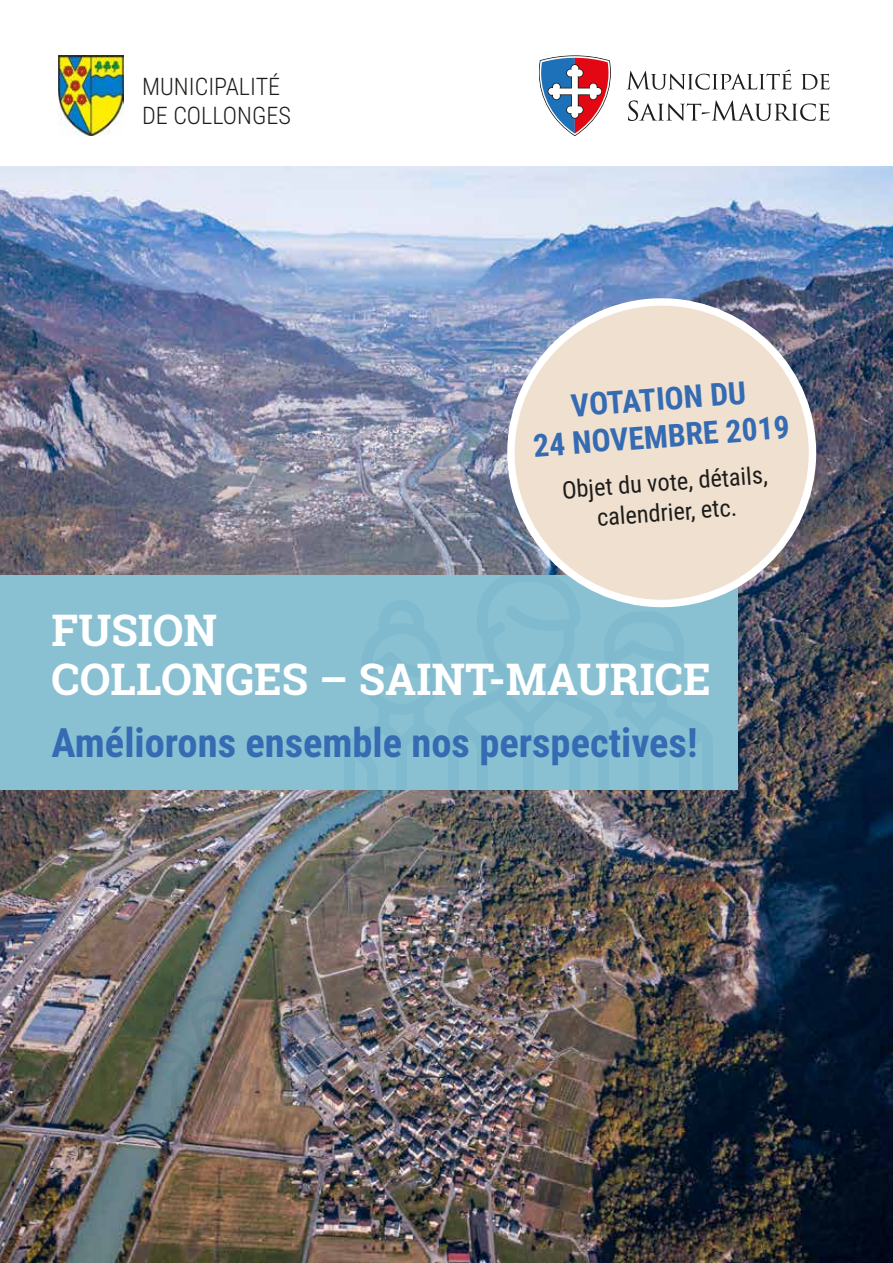
<style>
.page{position:relative;width:893px;height:1263px;background:#fff}
.page>*{position:absolute;margin:0;border:0;box-sizing:border-box;transform-origin:0 0}
.t1{font:700 43.5px/49.5px "Roboto Slab";color:#fff}
.t2{font:700 40.5px "Roboto Condensed";color:#346bb3}
.t3{font:700 31.65px/37.3px "Roboto Condensed";color:#346bb3;text-align:center}
.t4{font:24.3px/30px "Roboto Condensed";color:#1d1d1b;text-align:center}
.t5{font:300 24.15px/29px "Roboto Condensed";color:#1d1d1b}
</style>
<div class="page">
<img style="left:0;top:167px;width:893px;height:1096px">
<div style="left:0;top:575px;width:737px;height:215px;background:#89c1d3"></div>
<svg style="left:628px;top:100px;width:201px;height:21px"></svg>
<svg style="left:627px;top:69px;width:164px;height:21px"></svg>
<svg style="left:801px;top:74px;width:28px;height:16px"></svg>
<svg style="left:539px;top:56px;width:71px;height:80px"></svg>
<img style="left:58px;top:56px;width:66px;height:80px">
<svg style="left:505px;top:296px;width:313px;height:315px;background:#d1cbc5"></svg>
<img style="left:40px;top:972px;width:215px;height:138px">
<img style="left:502px;top:972px;width:216px;height:138px">
<img style="left:268px;top:972px;width:216px;height:138px">
<svg style="left:731px;top:972px;width:162px;height:138px;background:#0d1c30"></svg>
<p class="t5" style="left:142px;top:71px;width:150px">MUNICIPALITÉ<br>DE COLLONGES</p>
<h3 class="t3" style="left:529px;top:388px;width:258px;rotate:-4deg">VOTATION DU<br>24 NOVEMBRE 2019</h3>
<p class="t4" style="left:561px;top:473px;width:207px;rotate:-4deg">Objet du vote, détails, calendrier, etc.</p>
<h1 class="t1" style="left:52px;top:605px;width:661px">FUSION<br>COLLONGES – SAINT-MAURICE</h1>
<h2 class="t2" style="left:52px;top:714px;width:647px">Améliorons ensemble nos perspectives!</h2>
</div>
